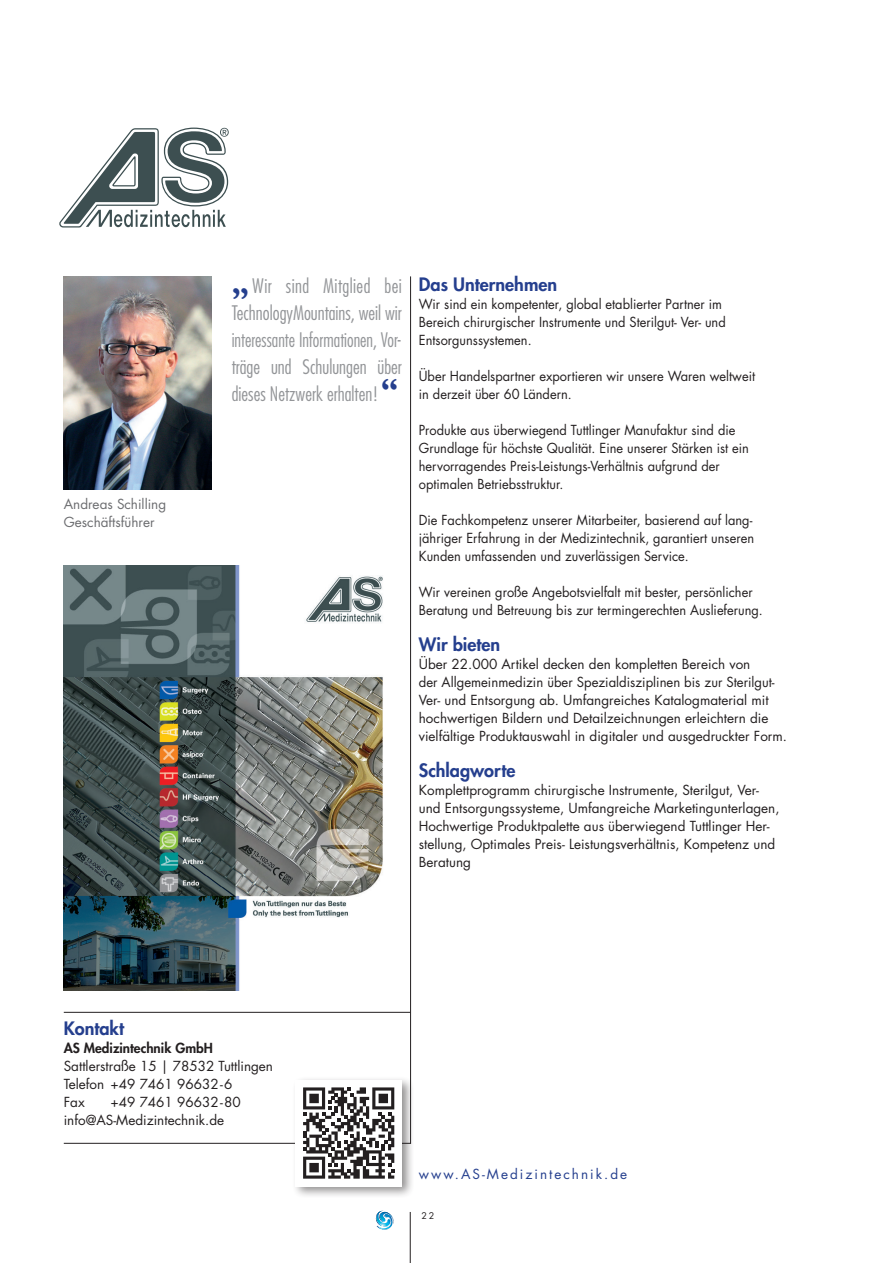
<style>
.page{position:relative;width:893px;height:1263px;background:#fff}
.page>*{position:absolute;margin:0;border:0;box-sizing:border-box;transform-origin:0 0}
.t1{font:300 condensed 19.5px/27px "Futura Std";color:#939598;text-align:justify}
.t2{font:800 18px "Futura Std";color:#253f8e}
.t3{font:13.5px/18px "Futura Std";color:#231f20;scale:.95 1}
.t4{font:13.5px/18px "Futura Std";color:#231f20}
.t5{font:13.5px/18px "Futura Std";color:#6c6d70}
.t6{font:13.5px "Futura Std";letter-spacing:.15em;color:#253f8e}
.t7{font:800 13.5px "Futura Std";color:#231f20}
.t8{font:9px "Futura Std";color:#231f20}
.s1{font-family:"Garamond";font-weight:700;font-stretch:normal;font-size:34.5px;color:#253f8e}
</style>
<div class="page">
<hr style="left:410px;top:1212px;width:1px;height:51px;background:#231f20">
<svg style="left:376px;top:1211px;width:18px;height:19px"></svg>
<svg style="left:59px;top:128px;width:170px;height:100px"></svg>
<img style="left:64px;top:566px;width:319px;height:425px">
<img style="left:64px;top:276px;width:148px;height:213px">
<hr style="left:410px;top:276px;width:1px;height:868px;background:#231f20">
<hr style="left:64px;top:1012px;width:346px;height:1px;background:#231f20">
<hr style="left:64px;top:1143px;width:346px;height:1px;background:#231f20">
<div style="left:292px;top:1076px;width:122px;height:123px;background:#231f20;opacity:.5"></div>
<div style="left:296px;top:1080px;width:106px;height:106px;background:#fff"></div>
<svg style="left:303px;top:1087px;width:91px;height:92px"></svg>
<p class="t5" style="left:64px;top:495px;width:104px">Andreas Schilling<br>Geschäftsführer</p>
<h1 class="t1" style="left:232px;top:273px;width:172px"><span class="s1">„</span> Wir sind Mitglied bei TechnologyMountains, weil wir interessante Informationen, Vor&shy;träge und Schulungen über dieses Netzwerk erhalten!<span class="s1">“</span></h1>
<h2 class="t2" style="left:419px;top:273px;width:140px">Das Unternehmen</h2>
<p class="t3" style="left:419px;top:295px;width:325px">Wir sind ein kompetenter, global etablierter Partner im<br>Bereich chirurgischer Instrumente und Sterilgut- Ver- und<br>Entsorgunssystemen.</p>
<p class="t3" style="left:419px;top:367px;width:355px">Über Handelspartner exportieren wir unsere Waren weltweit in derzeit über 60 Ländern.</p>
<p class="t3" style="left:419px;top:421px;width:349px">Produkte aus überwiegend Tuttlinger Manufaktur sind die Grundlage für höchste Qualität. Eine unserer Stärken ist ein hervorragendes Preis-Leistungs-Verhältnis aufgrund der optimalen Betriebsstruktur.</p>
<p class="t3" style="left:419px;top:511px;width:354px">Die Fachkompetenz unserer Mitarbeiter, basierend auf lang&shy;jähriger Erfahrung in der Medizintechnik, garantiert unseren<br>Kunden umfassenden und zuverlässigen Service.</p>
<p class="t3" style="left:419px;top:583px;width:364px">Wir vereinen große Angebotsvielfalt mit bester, persönlicher<br>Beratung und Betreuung bis zur termingerechten Auslieferung.</p>
<h2 class="t2" style="left:419px;top:633px;width:83px">Wir bieten</h2>
<p class="t4" style="left:419px;top:655px;width:370px">Über 22.000 Artikel decken den kompletten Bereich von<br>der Allgemeinmedizin über Spezialdisziplinen bis zur Sterilgut-Ver- und Entsorgung ab. Umfangreiches Katalogmaterial mit hochwertigen Bildern und Detailzeichnungen erleichtern die vielfältige Produktauswahl in digitaler und ausgedruckter Form.</p>
<h2 class="t2" style="left:419px;top:759px;width:98px">Schlagworte</h2>
<p class="t4" style="left:419px;top:781px;width:362px">Komplettprogramm chirurgische Instrumente, Sterilgut, Ver&shy;und Entsorgungssysteme, Umfangreiche Marketingunterlagen, Hochwertige Produktpalette aus überwiegend Tuttlinger Her&shy;stellung, Optimales Preis- Leistungsverhältnis, Kompetenz und Beratung</p>
<h2 class="t2" style="left:64px;top:1017px;width:62px">Kontakt</h2>
<p class="t7" style="left:64px;top:1040px;width:151px">AS Medizintechnik GmbH</p>
<p class="t4" style="left:64px;top:1058px;width:211px">Sattlerstraße 15 | 78532 Tuttlingen<br>Telefon +49 7461 96632-6<br>Fax</p>
<p class="t4" style="left:64px;top:1093px;width:179px;text-indent:47px">+49 7461 96632-80 info@AS-Medizintechnik.de</p>
<p class="t6" style="left:419px;top:1165px;width:210px">www.AS-Medizintechnik.de</p>
<p class="t8" style="left:422px;top:1210px;width:14px">22</p>
</div>
